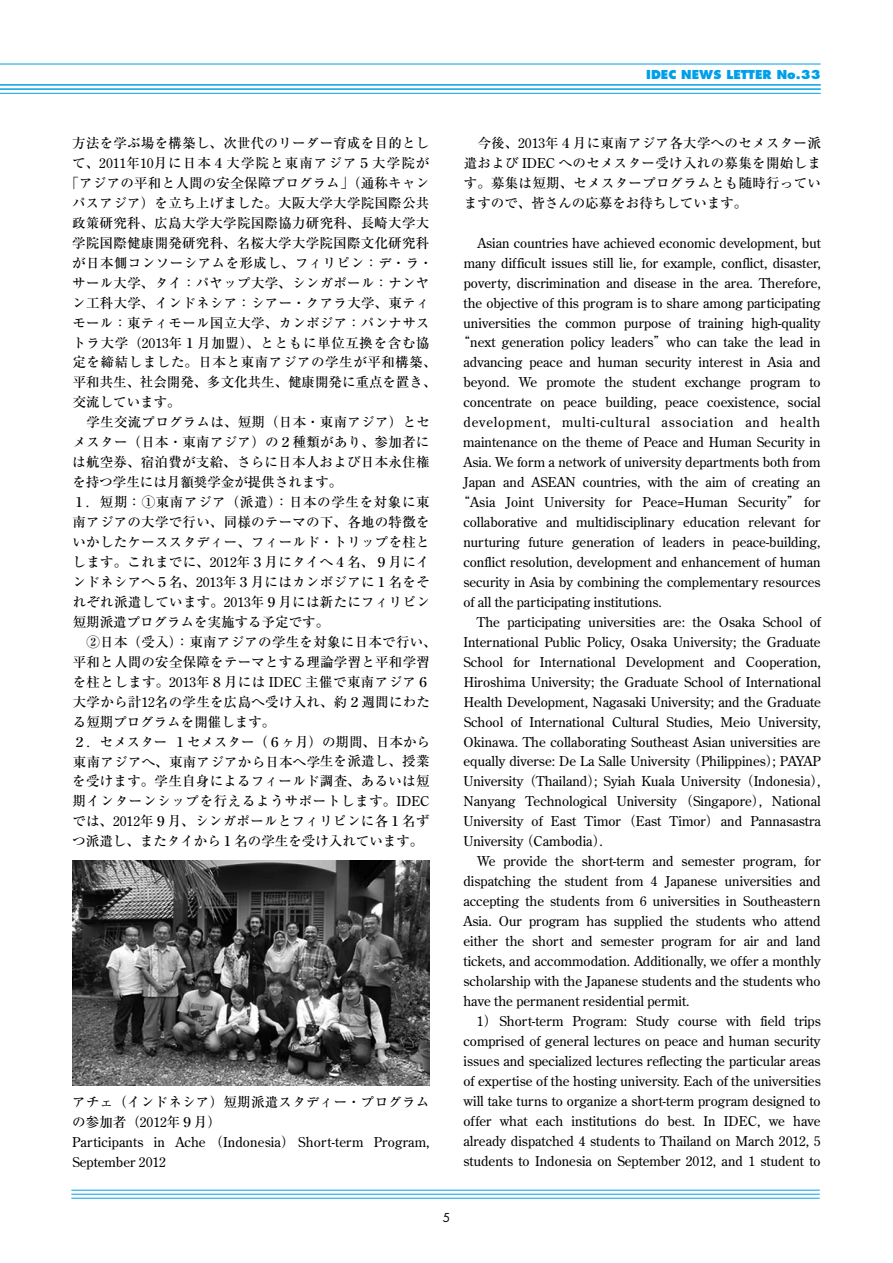
<style>
.page{position:relative;width:893px;height:1263px;background:#fff}
.page>*{position:absolute;margin:0;border:0;box-sizing:border-box;transform-origin:0 0}
.t1{font:13.5px/20px "Century Old Style Std";color:#000}
.t2{font:500 13.5px/20px "Ryumin Pro";letter-spacing:.02em;color:#000;text-align:justify}
.t3{font:500 13.5px "Ryumin Pro";color:#000}
.t4{font:500 13.5px "Ryumin Pro";letter-spacing:.05em;color:#000}
.t5{font:13.5px "Century Old Style Std";letter-spacing:.06em;color:#000}
.t6{font:500 13.5px "Ryumin Pro";letter-spacing:.08em;color:#000}
.t7{font:500 13.5px "Ryumin Pro";letter-spacing:.04em;color:#000}
.t8{font:500 13.5px "Ryumin Pro";letter-spacing:.045em;color:#000}
.t9{font:800 12px "Futura";color:#00a0e9}
.t10{font:12px "Futura";color:#000}
.s1{font-family:"Century Old Style Std";font-weight:400}
.s2{font-family:"Ryumin Pro";font-weight:500}
</style>
<div class="page">
<hr style="left:71px;top:1198px;width:749px;height:1px;background:#00a0e9">
<hr style="left:71px;top:1194px;width:749px;height:1px;background:#00a0e9">
<hr style="left:71px;top:1190px;width:749px;height:1px;background:#00a0e9">
<hr style="left:0;top:93px;width:821px;height:1px;background:#00a0e9">
<hr style="left:0;top:85px;width:821px;height:1px;background:#00a0e9">
<hr style="left:0;top:89px;width:821px;height:1px;background:#00a0e9">
<hr style="left:0;top:64px;width:821px;height:1px;background:#00a0e9">
<img style="left:72px;top:860px;width:357px;height:226px">
<p class="t9" style="left:646px;top:67px;width:176px">IDEC NEWS LETTER No.33</p>
<p class="t2" style="left:72px;top:132px;width:359px">方法を学ぶ場を構築し、次世代のリーダー育成を目的とし</p>
<p class="t6" style="left:72px;top:152px;width:359px">て、<span class="s1">2011</span>年<span class="s1">10</span>月に日本４大学院と東南アジア５大学院が</p>
<p class="t2" style="left:65px;top:172px;width:365px">「アジアの平和と人間の安全保障プログラム」（通称キャン</p>
<p class="t2" style="left:72px;top:192px;width:359px">パスアジア）を立ち上げました。大阪大学大学院国際公共</p>
<p class="t2" style="left:72px;top:212px;width:359px">政策研究科、広島大学大学院国際協力研究科、長崎大学大</p>
<p class="t2" style="left:72px;top:232px;width:359px">学院国際健康開発研究科、名桜大学大学院国際文化研究科</p>
<p class="t2" style="left:72px;top:252px;width:362px">が日本側コンソーシアムを形成し、フィリピン：デ・ラ・</p>
<p class="t2" style="left:72px;top:272px;width:359px">サール大学、タイ：パヤップ大学、シンガポール：ナンヤ</p>
<p class="t2" style="left:72px;top:292px;width:359px">ン工科大学、インドネシア：シアー・クアラ大学、東ティ</p>
<p class="t2" style="left:72px;top:312px;width:359px">モール：東ティモール国立大学、カンボジア：パンナサス</p>
<p class="t4" style="left:72px;top:332px;width:359px">トラ大学（<span class="s1">2013</span>年１月加盟）、とともに単位互換を含む協</p>
<p class="t7" style="left:73px;top:352px;width:366px">定を締結しました。日本と東南アジアの学生が平和構築、</p>
<p class="t3" style="left:73px;top:372px;width:365px">平和共生、社会開発、多文化共生、健康開発に重点を置き、</p>
<p class="t3" style="left:73px;top:392px;width:109px">交流しています。</p>
<p class="t2" style="left:86px;top:411px;width:345px">学生交流プログラムは、短期（日本・東南アジア）とセ</p>
<p class="t2" style="left:73px;top:431px;width:358px">メスター（日本・東南アジア）の２種類があり、参加者に</p>
<p class="t2" style="left:72px;top:451px;width:359px">は航空券、宿泊費が支給、さらに日本人および日本永住権</p>
<p class="t3" style="left:72px;top:471px;width:271px">を持つ学生には月額奨学金が提供されます。</p>
<p class="t8" style="left:72px;top:491px;width:359px">１．短期：①東南アジア（派遣）：日本の学生を対象に東</p>
<p class="t2" style="left:72px;top:511px;width:359px">南アジアの大学で行い、同様のテーマの下、各地の特徴を</p>
<p class="t2" style="left:72px;top:531px;width:359px">いかしたケーススタディー、フィールド・トリップを柱と</p>
<p class="t2" style="left:73px;top:551px;width:359px">します。これまでに、<span class="s1">2012</span>年３月にタイへ４名、９月にイ</p>
<p class="t2" style="left:73px;top:571px;width:359px">ンドネシアへ５名、<span class="s1">2013</span>年３月にはカンボジアに１名をそ</p>
<p class="t2" style="left:73px;top:591px;width:359px">れぞれ派遣しています。<span class="s1">2013</span>年９月には新たにフィリピン</p>
<p class="t3" style="left:73px;top:611px;width:258px">短期派遣プログラムを実施する予定です。</p>
<p class="t2" style="left:87px;top:631px;width:352px">②日本（受入）：東南アジアの学生を対象に日本で行い、</p>
<p class="t2" style="left:73px;top:651px;width:359px">平和と人間の安全保障をテーマとする理論学習と平和学習</p>
<p class="t2" style="left:73px;top:671px;width:359px">を柱とします。<span class="s1">2013</span>年８月には <span class="s1">IDEC</span> 主催で東南アジア６</p>
<p class="t2" style="left:73px;top:691px;width:359px">大学から計<span class="s1">12</span>名の学生を広島へ受け入れ、約２週間にわた</p>
<p class="t3" style="left:73px;top:711px;width:204px">る短期プログラムを開催します。</p>
<p class="t3" style="left:73px;top:731px;width:359px">２．セメスター１セメスター（６ヶ月）の期間、日本から</p>
<p class="t2" style="left:73px;top:750px;width:358px">東南アジアへ、東南アジアから日本へ学生を派遣し、授業</p>
<p class="t2" style="left:72px;top:770px;width:359px">を受けます。学生自身によるフィールド調査、あるいは短</p>
<p class="t4" style="left:72px;top:791px;width:359px">期インターンシップを行えるようサポートします。<span class="s1">IDEC</span></p>
<p class="t2" style="left:72px;top:810px;width:359px">では、<span class="s1">2012</span>年９月、シンガポールとフィリピンに各１名ず</p>
<p class="t3" style="left:72px;top:831px;width:353px">つ派遣し、またタイから１名の学生を受け入れています。</p>
<p class="t2" style="left:72px;top:1091px;width:359px">アチェ（インドネシア）短期派遣スタディー・プログラムの参加者（<span class="s1">2012</span>年９月）</p>
<p class="t1" style="left:72px;top:1131px;width:359px">Participants in Ache <span class="s2">（</span>Indonesia<span class="s2">）</span> Short-term Program,<br>September 2012</p>
<p class="t2" style="left:464px;top:132px;width:359px;text-indent:14px">今後、<span class="s1">2013</span>年４月に東南アジア各大学へのセメスター派遣および <span class="s1">IDEC</span> へのセメスター受け入れの募集を開始します。募集は短期、セメスタープログラムとも随時行っていますので、皆さんの応募をお待ちしています。</p>
<p class="t1" style="left:477px;top:233px;width:345px">Asian countries have achieved economic development, but</p>
<p class="t1" style="left:464px;top:253px;width:359px">many difficult issues still lie, for example, conflict, disaster,</p>
<p class="t1" style="left:464px;top:273px;width:359px">poverty, discrimination and disease in the area. Therefore,</p>
<p class="t1" style="left:463px;top:292px;width:359px">the objective of this program is to share among participating</p>
<p class="t1" style="left:463px;top:312px;width:359px">universities the common purpose of training high-quality</p>
<p class="t1" style="left:457px;top:332px;width:365px"><span class="s2">“</span>next generation policy leaders<span class="s2">”</span>who can take the lead in</p>
<p class="t1" style="left:463px;top:352px;width:359px">advancing peace and human security interest in Asia and</p>
<p class="t1" style="left:463px;top:372px;width:359px">beyond. We promote the student exchange program to</p>
<p class="t1" style="left:463px;top:392px;width:359px">concentrate on peace building, peace coexistence, social</p>
<p class="t5" style="left:463px;top:414px;width:358px">development, multi-cultural association and health</p>
<p class="t1" style="left:463px;top:432px;width:359px">maintenance on the theme of Peace and Human Security in</p>
<p class="t1" style="left:463px;top:452px;width:359px">Asia. We form a network of university departments both from</p>
<p class="t1" style="left:463px;top:472px;width:359px">Japan and ASEAN countries, with the aim of creating an</p>
<p class="t1" style="left:457px;top:492px;width:365px"><span class="s2">“</span>Asia Joint University for Peace=Human Security<span class="s2">”</span> for</p>
<p class="t1" style="left:463px;top:512px;width:359px">collaborative and multidisciplinary education relevant for</p>
<p class="t1" style="left:463px;top:532px;width:359px">nurturing future generation of leaders in peace-building,</p>
<p class="t1" style="left:463px;top:552px;width:359px">conflict resolution, development and enhancement of human</p>
<p class="t1" style="left:463px;top:572px;width:359px">security in Asia by combining the complementary resources</p>
<p class="t1" style="left:463px;top:592px;width:200px">of all the participating institutions.</p>
<p class="t1" style="left:477px;top:612px;width:345px">The participating universities are: the Osaka School of</p>
<p class="t1" style="left:463px;top:632px;width:359px">International Public Policy, Osaka University; the Graduate</p>
<p class="t1" style="left:463px;top:652px;width:359px">School for International Development and Cooperation,</p>
<p class="t1" style="left:464px;top:672px;width:359px">Hiroshima University; the Graduate School of International</p>
<p class="t1" style="left:464px;top:691px;width:359px">Health Development, Nagasaki University; and the Graduate</p>
<p class="t1" style="left:464px;top:711px;width:358px">School of International Cultural Studies, Meio University,</p>
<p class="t1" style="left:463px;top:731px;width:359px">Okinawa. The collaborating Southeast Asian universities are</p>
<p class="t1" style="left:463px;top:751px;width:359px">equally diverse: De La Salle University<span class="s2">（</span>Philippines<span class="s2">）</span>; PAYAP</p>
<p class="t1" style="left:463px;top:771px;width:362px">University<span class="s2">（</span>Thailand<span class="s2">）</span>; Syiah Kuala University<span class="s2">（</span>Indonesia<span class="s2">）</span>,</p>
<p class="t1" style="left:463px;top:791px;width:359px">Nanyang Technological University <span class="s2">（</span>Singapore<span class="s2">）</span>, National</p>
<p class="t1" style="left:463px;top:811px;width:359px">University of East Timor<span class="s2">（</span>East Timor<span class="s2">）</span>and Pannasastra</p>
<p class="t1" style="left:463px;top:831px;width:144px">University<span class="s2">（</span>Cambodia<span class="s2">）</span>.</p>
<p class="t1" style="left:477px;top:851px;width:345px">We provide the short-term and semester program, for</p>
<p class="t1" style="left:463px;top:871px;width:359px">dispatching the student from 4 Japanese universities and</p>
<p class="t1" style="left:463px;top:891px;width:359px">accepting the students from 6 universities in Southeastern</p>
<p class="t1" style="left:463px;top:911px;width:359px">Asia. Our program has supplied the students who attend</p>
<p class="t1" style="left:463px;top:931px;width:359px">either the short and semester program for air and land</p>
<p class="t1" style="left:463px;top:951px;width:359px">tickets, and accommodation. Additionally, we offer a monthly</p>
<p class="t1" style="left:464px;top:971px;width:359px">scholarship with the Japanese students and the students who</p>
<p class="t1" style="left:463px;top:991px;width:228px">have the permanent residential permit.</p>
<p class="t1" style="left:477px;top:1011px;width:345px">1<span class="s2">）</span> Short-term Program: Study course with field trips</p>
<p class="t1" style="left:463px;top:1031px;width:359px">comprised of general lectures on peace and human security</p>
<p class="t1" style="left:463px;top:1051px;width:359px">issues and specialized lectures reflecting the particular areas</p>
<p class="t1" style="left:463px;top:1071px;width:359px">of expertise of the hosting university. Each of the universities</p>
<p class="t1" style="left:463px;top:1090px;width:359px">will take turns to organize a short-term program designed to</p>
<p class="t1" style="left:463px;top:1110px;width:359px">offer what each institutions do best. In IDEC, we have</p>
<p class="t1" style="left:463px;top:1130px;width:359px">already dispatched 4 students to Thailand on March 2012, 5</p>
<p class="t1" style="left:463px;top:1150px;width:359px">students to Indonesia on September 2012, and 1 student to</p>
<p class="t10" style="left:443px;top:1210px;width:9px">5</p>
</div>
